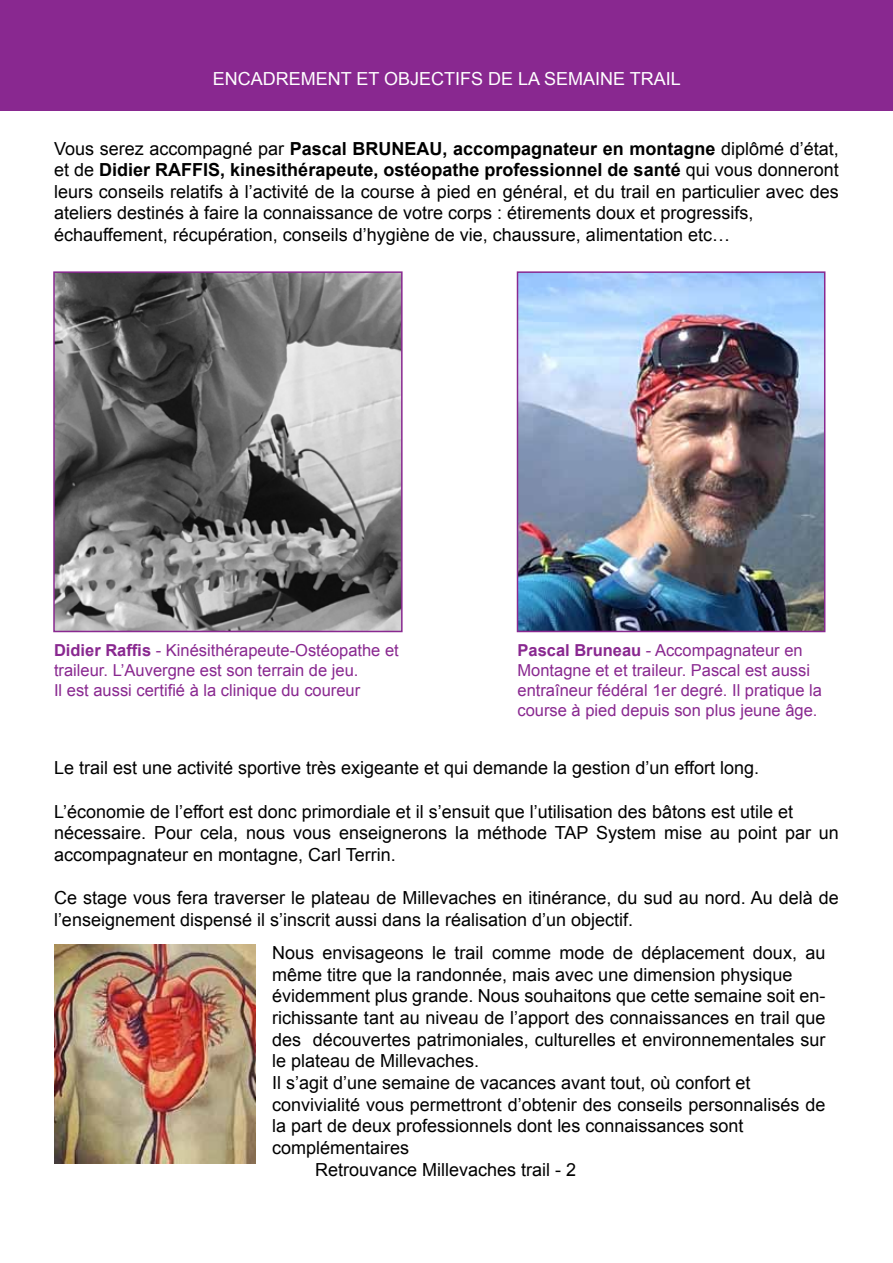
<style>
.page{position:relative;width:893px;height:1263px;background:#fff}
.page>*{position:absolute;margin:0;border:0;box-sizing:border-box;transform-origin:0 0}
.t1{font:18px/21.6px "Arial";color:#000}
.t2{font:18px "Arial";color:#fff}
.t3{font:16.5px/19.8px "Arial";color:#892890}
.s1{font-weight:700}
</style>
<div class="page">
<div style="left:0;top:0;width:893px;height:111px;background:#892890"></div>
<img style="left:56px;top:274px;width:344px;height:355px">
<div style="left:53px;top:271px;width:350px;height:361px;border:2px solid #892890"></div>
<img style="left:520px;top:274px;width:302px;height:355px">
<div style="left:517px;top:271px;width:308px;height:361px;border:2px solid #892890"></div>
<img style="left:54px;top:944px;width:201px;height:219px">
<p class="t2" style="left:213px;top:67px;width:470px">ENCADREMENT ET OBJECTIFS DE LA SEMAINE TRAIL</p>
<p class="t1" style="left:54px;top:138px;width:786px">Vous serez accompagné par <span class="s1">Pascal BRUNEAU, accompagnateur en montagne</span> diplômé d’état, et de <span class="s1">Didier RAFFIS, kinesithérapeute, ostéopathe professionnel de santé</span> qui vous donneront leurs conseils relatifs à l’activité de la course à pied en général, et du trail en particulier avec des ateliers destinés à faire la connaissance de votre corps : étirements doux et progressifs, échauffement, récupération, conseils d’hygiène de vie, chaussure, alimentation etc…</p>
<p class="t3" style="left:54px;top:641px;width:346px"><span class="s1">Didier Raffis</span> - Kinésithérapeute-Ostéopathe et traileur. L’Auvergne est son terrain de jeu.<br>Il est aussi certifié à la clinique du coureur</p>
<p class="t3" style="left:517px;top:641px;width:306px"><span class="s1">Pascal Bruneau</span> - Accompagnateur en Montagne et et traileur. Pascal est aussi entraîneur fédéral 1er degré. Il pratique la course à pied depuis son plus jeune âge.</p>
<p class="t1" style="left:54px;top:757px;width:707px">Le trail est une activité sportive très exigeante et qui demande la gestion d’un effort long.</p>
<p class="t1" style="left:54px;top:800px;width:786px">L’économie de l’effort est donc primordiale et il s’ensuit que l’utilisation des bâtons est utile et nécessaire. Pour cela, nous vous enseignerons la méthode TAP System mise au point par un accompagnateur en montagne, Carl Terrin.</p>
<p class="t1" style="left:54px;top:887px;width:786px">Ce stage vous fera traverser le plateau de Millevaches en itinérance, du sud au nord. Au delà de l’enseignement dispensé il s’inscrit aussi dans la réalisation d’un objectif.</p>
<p class="t1" style="left:272px;top:942px;width:555px">Nous envisageons le trail comme mode de déplacement doux, au même titre que la randonnée, mais avec une dimension physique évidemment plus grande. Nous souhaitons que cette semaine soit en&shy;richissante tant au niveau de l’apport des connaissances en trail que des découvertes patrimoniales, culturelles et environnementales sur le plateau de Millevaches.<br>Il s’agit d’une semaine de vacances avant tout, où confort et convivialité vous permettront d’obtenir des conseils personnalisés de la part de deux professionnels dont les connaissances sont complémentaires</p>
<p class="t1" style="left:315px;top:1159px;width:263px">Retrouvance Millevaches trail - 2</p>
</div>
